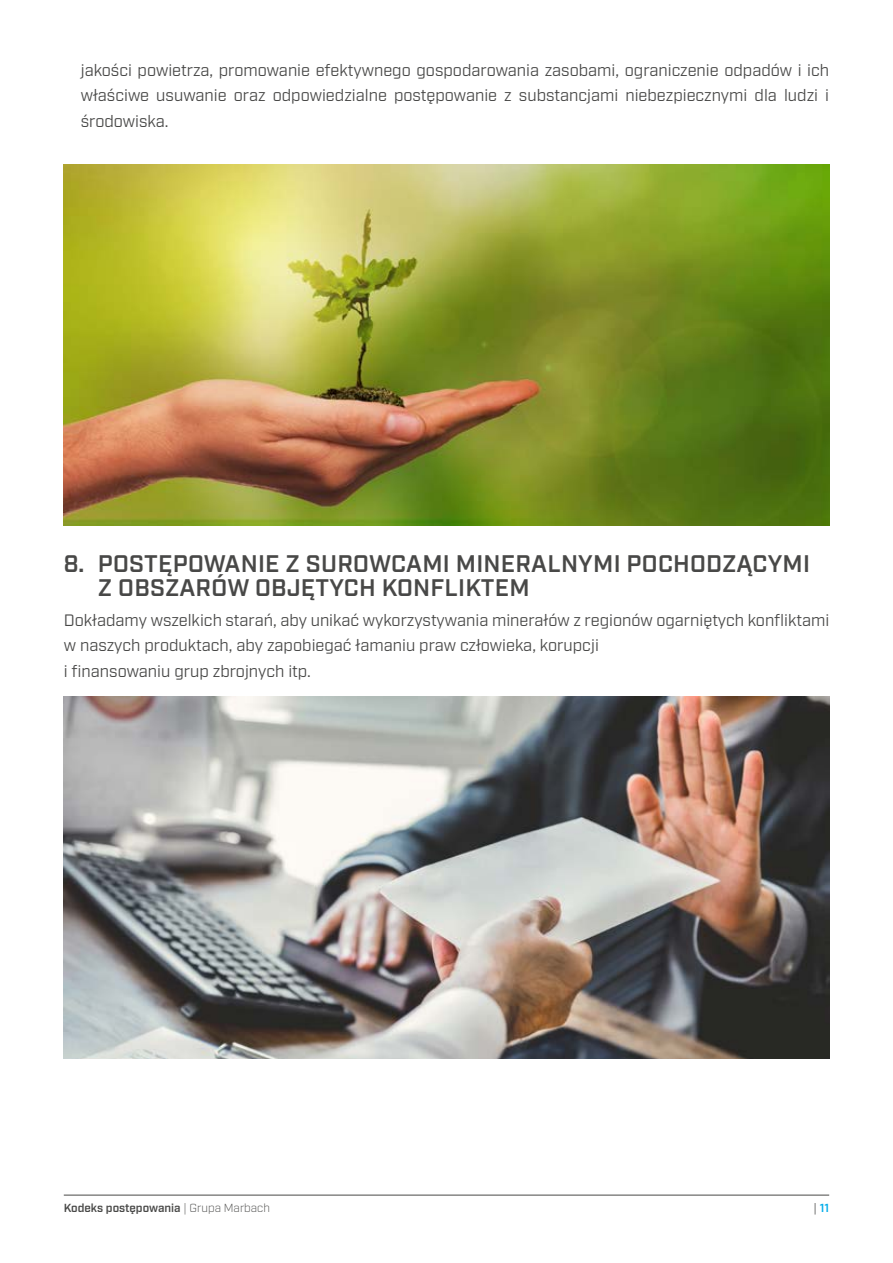
<style>
.page{position:relative;width:893px;height:1263px;background:#fff}
.page>*{position:absolute;margin:0;border:0;box-sizing:border-box;transform-origin:0 0}
.t1{font:600 24px/24px "Industry";letter-spacing:.01em;color:#484847}
.copy_PL{font:16.5px/25.5px "Industry";color:#484847;text-align:justify}
.copy_DE{font:16.5px "Industry";color:#484847}
.t2{font:600 11.7px "Industry";color:#484847}
.t3{font:600 11.7px "Industry";color:#00ace9}
.s1{font-weight:300}
.s2{font-weight:400;color:#484847}
</style>
<div class="page">
<hr style="left:64px;top:1195px;width:765px;height:1px;background:#484847">
<img style="left:64px;top:164px;width:765px;height:362px">
<img style="left:64px;top:697px;width:765px;height:361px">
<p class="copy_PL" style="left:81px;top:58px;width:750px">jakości powietrza, promowanie efektywnego gospodarowania zasobami, ograniczenie odpadów i ich właściwe usuwanie oraz odpowiedzialne postępowanie z substancjami niebezpiecznymi dla ludzi i środowiska.</p>
<p class="t1" style="left:98px;top:552px;width:714px;text-indent:-34px">8. POSTĘPOWANIE Z SUROWCAMI MINERALNYMI POCHODZĄCYMI<br>Z OBSZARÓW OBJĘTYCH KONFLIKTEM</p>
<p class="copy_PL" style="left:64px;top:607px;width:767px">Dokładamy wszelkich starań, aby unikać wykorzystywania minerałów z regionów ogarniętych konfliktami w naszych produktach, aby zapobiegać łamaniu praw człowieka, korupcji</p>
<p class="copy_DE" style="left:64px;top:661px;width:248px">i finansowaniu grup zbrojnych itp.</p>
<p class="t2" style="left:64px;top:1201px;width:208px">Kodeks postępowania <span class="s1">| Grupa Marbach</span></p>
<p class="t3" style="left:813px;top:1201px;width:17px"><span class="s2">|</span> 11</p>
</div>
